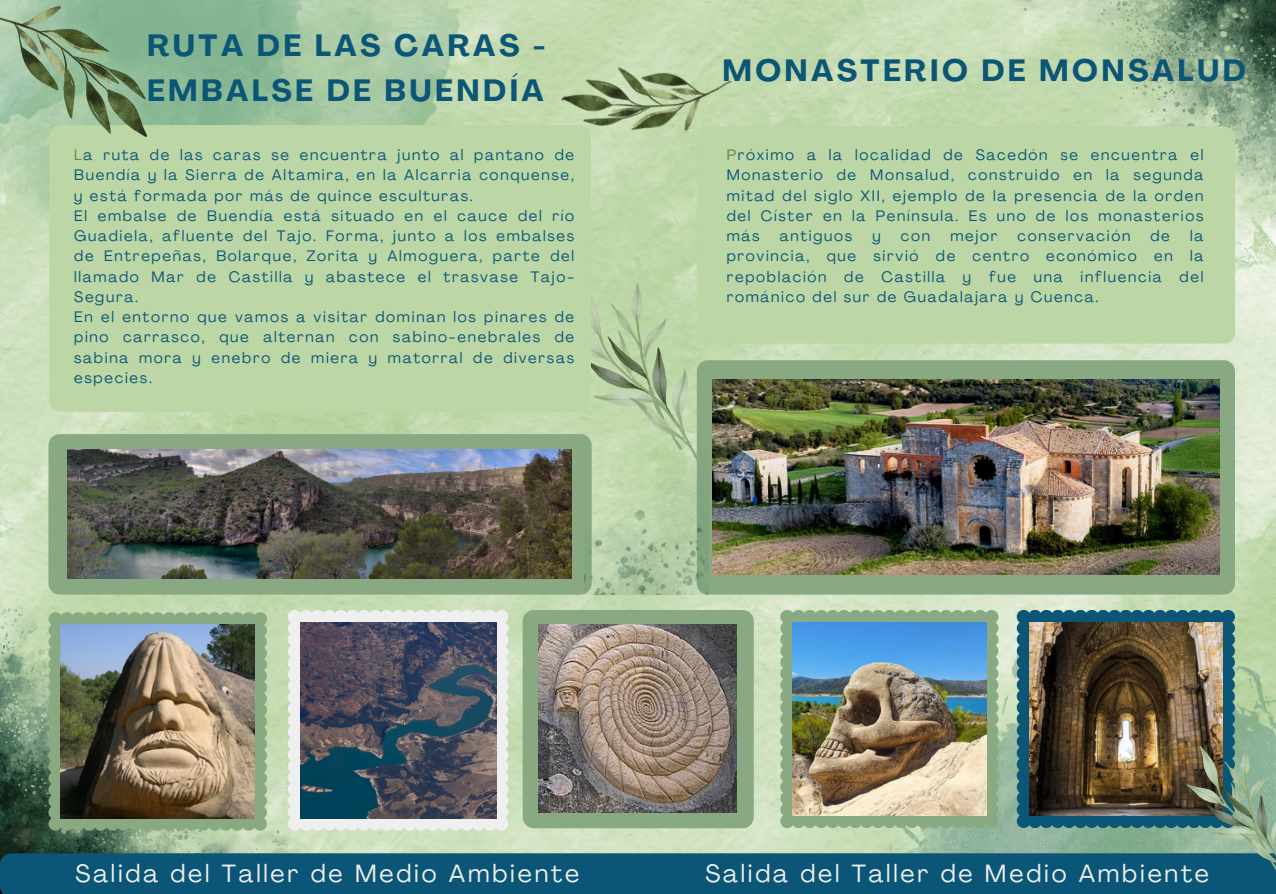
<style>
.page{position:relative;width:1276px;height:894px;background:#fff}
.page>*{position:absolute;margin:0;border:0;box-sizing:border-box;transform-origin:0 0}
.t1{font:700 30.3px/45px "Agrandir";letter-spacing:.115em;color:#0b5676}
.t2{font:24.6px "Agrandir";letter-spacing:.115em;color:#efefef}
.t3{font:15px/20.2px "Agrandir";letter-spacing:.115em;color:#0b5676;text-align:justify}
.s1{color:#5c8c3e}
</style>
<div class="page">
<img style="left:0;top:0;width:1275px;height:853px">
<img style="left:1007px;top:0;width:268px;height:246px">
<img style="left:0;top:0;width:508px;height:321px">
<img style="left:0;top:599px;width:294px;height:254px">
<img style="left:561px;top:7px;width:174px;height:172px">
<img style="left:856px;top:630px;width:419px;height:223px">
<img style="left:559px;top:410px;width:25px;height:25px">
<div style="left:0;top:853px;width:1275px;height:40px;background:#0b5676"></div>
<div style="left:696px;top:360px;width:538px;height:234px;background:#88a982;border-radius:11px"></div>
<div style="left:49px;top:125px;width:542px;height:286px;background:#bcd6a6;border-radius:11px"></div>
<svg style="left:48px;top:612px;width:219px;height:218px;background:#87a680"></svg>
<img style="left:61px;top:624px;width:194px;height:194px">
<svg style="left:288px;top:609px;width:220px;height:221px;fill:#efefef"></svg>
<img style="left:300px;top:622px;width:196px;height:196px">
<svg style="left:1016px;top:609px;width:218px;height:218px;background:#26677d"></svg>
<img style="left:1028px;top:622px;width:194px;height:193px">
<svg style="left:780px;top:609px;width:218px;height:218px;background:#90ae8a"></svg>
<img style="left:792px;top:622px;width:193px;height:193px">
<img style="left:712px;top:380px;width:506px;height:194px">
<div style="left:48px;top:434px;width:543px;height:160px;background:#88a982;border-radius:11px"></div>
<img style="left:68px;top:449px;width:503px;height:129px">
<div style="left:522px;top:609px;width:231px;height:219px;background:#88a982;border-radius:11px"></div>
<img style="left:538px;top:624px;width:198px;height:188px">
<div style="left:696px;top:126px;width:538px;height:217px;background:#bcd6a6;border-radius:11px"></div>
<img style="left:0;top:7px;width:147px;height:129px">
<img style="left:1186px;top:746px;width:89px;height:134px">
<img style="left:584px;top:264px;width:124px;height:330px">
<p class="t1" style="left:147px;top:26px;width:400px">RUTA DE LAS CARAS -<br>EMBALSE DE BUENDÍA</p>
<p class="t3" style="left:74px;top:146px;width:501px"><span class="s1">L</span>a ruta de las caras se encuentra junto al pantano de Buendía y la Sierra de Altamira, en la Alcarria conquense, y está formada por más de quince esculturas.</p>
<p class="t3" style="left:74px;top:207px;width:501px">El embalse de Buendía está situado en el cauce del río Guadiela, afluente del Tajo. Forma, junto a los embalses de Entrepeñas, Bolarque, Zorita y Almoguera, parte del llamado Mar de Castilla y abastece el trasvase Tajo-Segura.</p>
<p class="t3" style="left:74px;top:308px;width:501px">En el entorno que vamos a visitar dominan los pinares de pino carrasco, que alternan con sabino-enebrales de sabina mora y enebro de miera y matorral de diversas especies.</p>
<p class="t1" style="left:722px;top:51px;width:525px">MONASTERIO DE MONSALUD</p>
<p class="t3" style="left:726px;top:146px;width:478px"><span class="s1">P</span>róximo a la localidad de Sacedón se encuentra el Monasterio de Monsalud, construido en la segunda mitad del siglo XII, ejemplo de la presencia de la orden del Císter en la Península. Es uno de los monasterios más</p>
<p class="t3" style="left:779px;top:227px;width:74px">antiguos</p>
<p class="t3" style="left:872px;top:227px;width:10px">y</p>
<p class="t3" style="left:900px;top:227px;width:31px">con</p>
<p class="t3" style="left:950px;top:227px;width:49px">mejor</p>
<p class="t3" style="left:1017px;top:227px;width:114px">conservación</p>
<p class="t3" style="left:1150px;top:227px;width:21px">de</p>
<p class="t3" style="left:726px;top:227px;width:478px;text-indent:463px">la provincia, que sirvió de centro económico en la repoblación de Castilla y fue una influencia del románico del sur de Guadalajara y Cuenca.</p>
<p class="t2" style="left:76px;top:863px;width:505px">Salida del Taller de Medio Ambiente</p>
<p class="t2" style="left:705px;top:863px;width:505px">Salida del Taller de Medio Ambiente</p>
</div>
